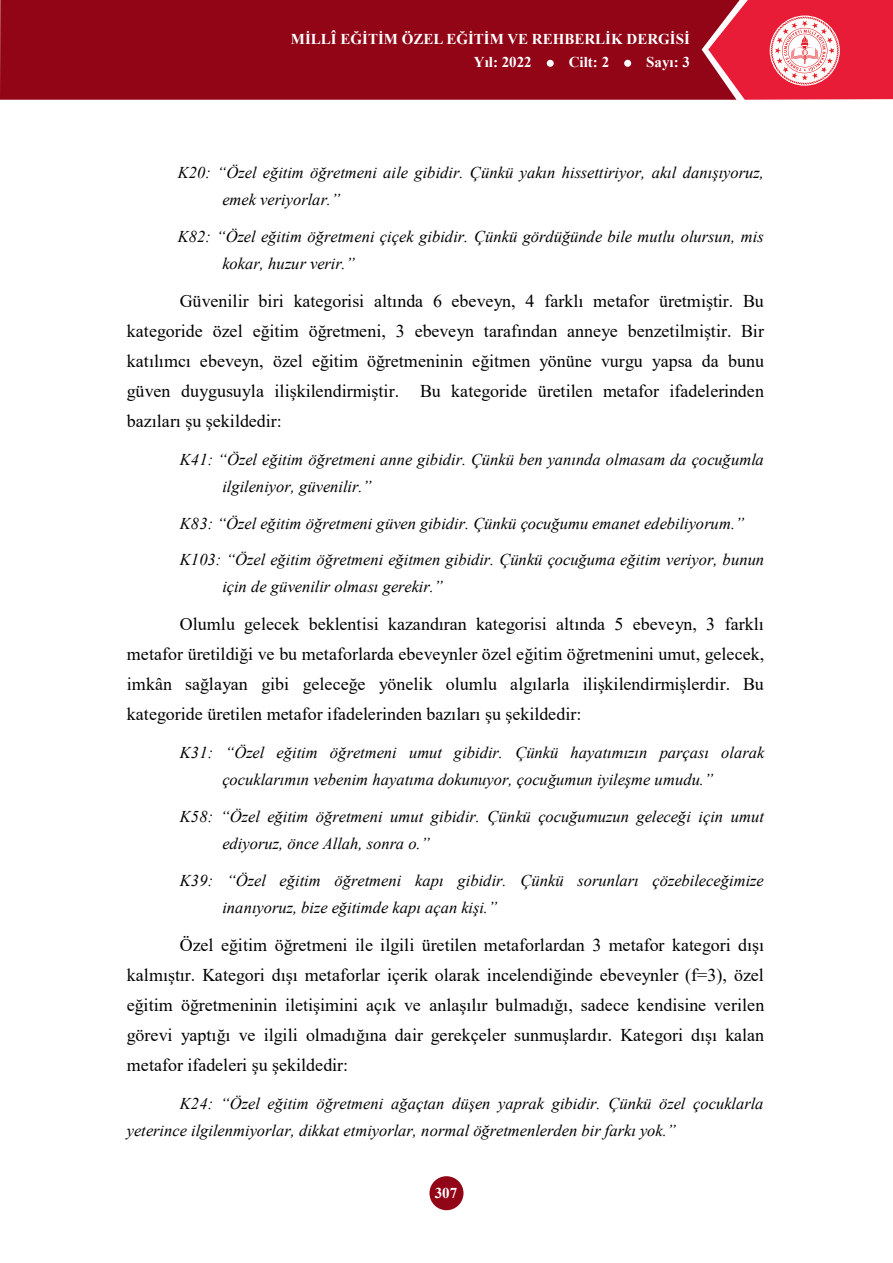
<style>
.page{position:relative;width:893px;height:1263px;background:#fff}
.page>*{position:absolute;margin:0;border:0;box-sizing:border-box;transform-origin:0 0}
.t1{font:18px/30px "Times New Roman";letter-spacing:.005em;color:#000;text-align:justify}
.t2{font:italic 16.5px/27.6px "Times New Roman";letter-spacing:-.005em;color:#000}
.t3{font:700 15px/22.5px "Times New Roman";color:#fff}
</style>
<div class="page">
<div style="left:0;top:0;width:708px;height:100px;background:#910517"></div>
<svg style="left:708px;top:0;width:185px;height:100px;background:#e6485c"></svg>
<div style="left:547px;top:60px;width:7px;height:7px;background:#fff;border-radius:50%"></div>
<div style="left:624px;top:60px;width:7px;height:7px;background:#fff;border-radius:50%"></div>
<div style="left:429px;top:1176px;width:34px;height:34px;background:#910517;border-radius:50%"></div>
<p class="t3" style="left:474px;top:28px;width:218px;text-indent:-183px">MİLLÎ EĞİTİM ÖZEL EĞİTİM VE REHBERLİK DERGİSİ<br>Yıl: 2022</p>
<p class="t3" style="left:569px;top:50px;width:42px">Cilt: 2</p>
<p class="t3" style="left:646px;top:50px;width:45px">Sayı: 3</p>
<p class="t2" style="left:222px;top:158px;width:543px;text-indent:-45px">K20: “Özel eğitim öğretmeni aile gibidir. Çünkü yakın hissettiriyor, akıl danışıyoruz, emek veriyorlar.”</p>
<p class="t2" style="left:222px;top:222px;width:543px;text-indent:-45px">K82: “Özel eğitim öğretmeni çiçek gibidir. Çünkü gördüğünde bile mutlu olursun, mis kokar, huzur verir.”</p>
<p class="t1" style="left:127px;top:286px;width:639px;text-indent:53px">Güvenilir biri kategorisi altında 6 ebeveyn, 4 farklı metafor üretmiştir. Bu kategoride özel eğitim öğretmeni, 3 ebeveyn tarafından anneye benzetilmiştir. Bir katılımcı ebeveyn, özel eğitim öğretmeninin eğitmen yönüne vurgu yapsa da bunu güven duygusuyla ilişkilendirmiştir. Bu kategoride üretilen metafor ifadelerinden bazıları şu şekildedir:</p>
<p class="t2" style="left:222px;top:445px;width:543px;text-indent:-43px">K41: “Özel eğitim öğretmeni anne gibidir. Çünkü ben yanında olmasam da çocuğumla ilgileniyor, güvenilir.”</p>
<p class="t2" style="left:180px;top:509px;width:566px">K83: “Özel eğitim öğretmeni güven gibidir. Çünkü çocuğumu emanet edebiliyorum.”</p>
<p class="t2" style="left:222px;top:545px;width:543px;text-indent:-43px">K103: “Özel eğitim öğretmeni eğitmen gibidir. Çünkü çocuğuma eğitim veriyor, bunun için de güvenilir olması gerekir.”</p>
<p class="t1" style="left:127px;top:609px;width:639px;text-indent:53px">Olumlu gelecek beklentisi kazandıran kategorisi altında 5 ebeveyn, 3 farklı metafor üretildiği ve bu metaforlarda ebeveynler özel eğitim öğretmenini umut, gelecek, imkân sağlayan gibi geleceğe yönelik olumlu algılarla ilişkilendirmişlerdir. Bu kategoride üretilen metafor ifadelerinden bazıları şu şekildedir:</p>
<p class="t2" style="left:180px;top:738px;width:586px;text-align:center">K31: “Özel eğitim öğretmeni umut gibidir. Çünkü hayatımızın parçası olarak çocuklarımın vebenim hayatıma dokunuyor, çocuğumun iyileşme umudu.”</p>
<p class="t2" style="left:222px;top:802px;width:543px;text-indent:-43px">K58: “Özel eğitim öğretmeni umut gibidir. Çünkü çocuğumuzun geleceği için umut ediyoruz, önce Allah, sonra o.”</p>
<p class="t2" style="left:222px;top:866px;width:543px;text-indent:-43px">K39: “Özel eğitim öğretmeni kapı gibidir. Çünkü sorunları çözebileceğimize inanıyoruz, bize eğitimde kapı açan kişi.”</p>
<p class="t1" style="left:127px;top:929px;width:639px;text-indent:53px">Özel eğitim öğretmeni ile ilgili üretilen metaforlardan 3 metafor kategori dışı kalmıştır. Kategori dışı metaforlar içerik olarak incelendiğinde ebeveynler (f=3), özel eğitim öğretmeninin iletişimini açık ve anlaşılır bulmadığı, sadece kendisine verilen görevi yaptığı ve ilgili olmadığına dair gerekçeler sunmuşlardır. Kategori dışı kalan metafor ifadeleri şu şekildedir:</p>
<p class="t2" style="left:127px;top:1089px;width:638px;text-indent:53px">K24: “Özel eğitim öğretmeni ağaçtan düşen yaprak gibidir. Çünkü özel çocuklarla yeterince ilgilenmiyorlar, dikkat etmiyorlar, normal öğretmenlerden bir farkı yok.”</p>
<p class="t3" style="left:435px;top:1181px;width:24px">307</p>
</div>
